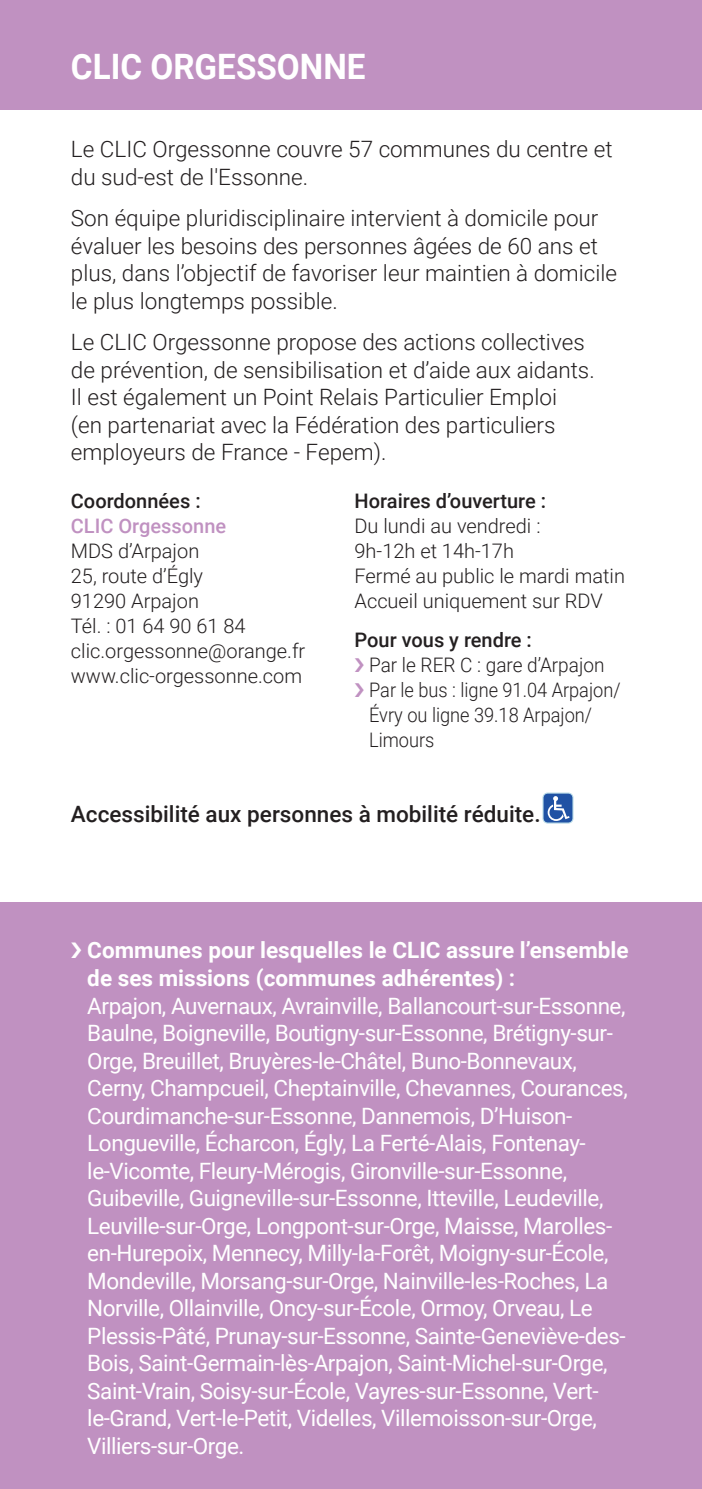
<style>
.page{position:relative;width:702px;height:1489px;background:#fff}
.page>*{position:absolute;margin:0;border:0;box-sizing:border-box;transform-origin:0 0}
.t1{font:700 35px "Roboto";color:#fff;scale:.95 1}
.t2{font:22.5px/27.5px "Roboto";letter-spacing:-.02em;color:#fff}
.t3{font:300 22.5px/27.5px "Roboto";color:#231f20}
.t4{font:500 22.5px "Roboto";color:#231f20}
.t5{font:300 20px/25px "Roboto";color:#231f20}
.t6{font:300 20px/25px "Roboto";color:#231f20;scale:.91 1}
.t7{font:500 20px "Roboto";color:#231f20}
.t8{font:300 20px "Roboto";color:#231f20;scale:.95 1}
.t9{font:500 20px "Roboto";color:#c091c1}
.s1{font-weight:700}
</style>
<div class="page">
<div style="left:0;top:0;width:702px;height:110px;background:#c091c1"></div>
<div style="left:0;top:902px;width:702px;height:586px;background:#c091c1"></div>
<div style="left:543px;top:793px;width:30px;height:30px;background:#2052a4;border-radius:5px"></div>
<div style="left:542px;top:792px;width:31px;height:31px;border:1px solid #b9dbe8;border-radius:5px"></div>
<svg style="left:547px;top:796px;width:22px;height:25px"></svg>
<p class="t1" style="left:71px;top:42px;width:312px">CLIC ORGESSONNE</p>
<p class="t3" style="left:71px;top:134px;width:543px">Le CLIC Orgessonne couvre 57 communes du centre et du sud-est de l'Essonne.</p>
<p class="t3" style="left:71px;top:203px;width:547px">Son équipe pluridisciplinaire intervient à domicile pour évaluer les besoins des personnes âgées de 60 ans et plus, dans l’objectif de favoriser leur maintien à domicile le plus longtemps possible.</p>
<p class="t3" style="left:71px;top:328px;width:525px">Le CLIC Orgessonne propose des actions collectives de prévention, de sensibilisation et d’aide aux aidants.<br>Il est également un Point Relais Particulier Emploi<br>(en partenariat avec la Fédération des particuliers employeurs de France - Fepem).</p>
<p class="t7" style="left:71px;top:487px;width:131px">Coordonnées :</p>
<p class="t9" style="left:71px;top:512px;width:157px">CLIC Orgessonne</p>
<p class="t5" style="left:71px;top:537px;width:130px">MDS d’Arpajon</p>
<p class="t5" style="left:71px;top:562px;width:134px">25, route d’Égly<br>91290 Arpajon</p>
<p class="t5" style="left:71px;top:612px;width:176px">Tél. : 01 64 90 61 84</p>
<p class="t5" style="left:71px;top:637px;width:236px">clic.orgessonne@orange.fr</p>
<p class="t5" style="left:71px;top:662px;width:233px">www.clic-orgessonne.com</p>
<p class="t7" style="left:354px;top:487px;width:193px">Horaires d’ouverture :</p>
<p class="t5" style="left:354px;top:512px;width:187px">Du lundi au vendredi :<br>9h-12h et 14h-17h</p>
<p class="t5" style="left:354px;top:562px;width:272px">Fermé au public le mardi matin</p>
<p class="t5" style="left:354px;top:587px;width:250px">Accueil uniquement sur RDV</p>
<p class="t7" style="left:354px;top:626px;width:179px">Pour vous y rendre :</p>
<p class="t8" style="left:369px;top:651px;width:249px">Par le RER C : gare d’Arpajon</p>
<p class="t6" style="left:369px;top:677px;width:278px">Par le bus : ligne 91.04 Arpajon/<br>Évry ou ligne 39.18 Arpajon/<br>Limours</p>
<p class="t4" style="left:71px;top:797px;width:471px">Accessibilité aux personnes à mobilité réduite.</p>
<p class="t2" style="left:87px;top:935px;width:542px"><span class="s1">Communes pour lesquelles le CLIC assure l’ensemble de ses missions (communes adhérentes) :<br></span>Arpajon, Auvernaux, Avrainville, Ballancourt-sur-Essonne, Baulne, Boigneville, Boutigny-sur-Essonne, Brétigny-sur-Orge, Breuillet, Bruyères-le-Châtel, Buno-Bonnevaux, Cerny, Champcueil, Cheptainville, Chevannes, Courances, Courdimanche-sur-Essonne, Dannemois, D’Huison-Longueville, Écharcon, Égly, La Ferté-Alais, Fontenay&shy;le-Vicomte, Fleury-Mérogis, Gironville-sur-Essonne, Guibeville, Guigneville-sur-Essonne, Itteville, Leudeville, Leuville-sur-Orge, Longpont-sur-Orge, Maisse, Marolles&shy;en-Hurepoix, Mennecy, Milly-la-Forêt, Moigny-sur-École, Mondeville, Morsang-sur-Orge, Nainville-les-Roches, La Norville, Ollainville, Oncy-sur-École, Ormoy, Orveau, Le Plessis-Pâté, Prunay-sur-Essonne, Sainte-Geneviève-des-Bois, Saint-Germain-lès-Arpajon, Saint-Michel-sur-Orge, Saint-Vrain, Soisy-sur-École, Vayres-sur-Essonne, Vert&shy;le-Grand, Vert-le-Petit, Videlles, Villemoisson-sur-Orge, Villiers-sur-Orge.</p>
</div>
